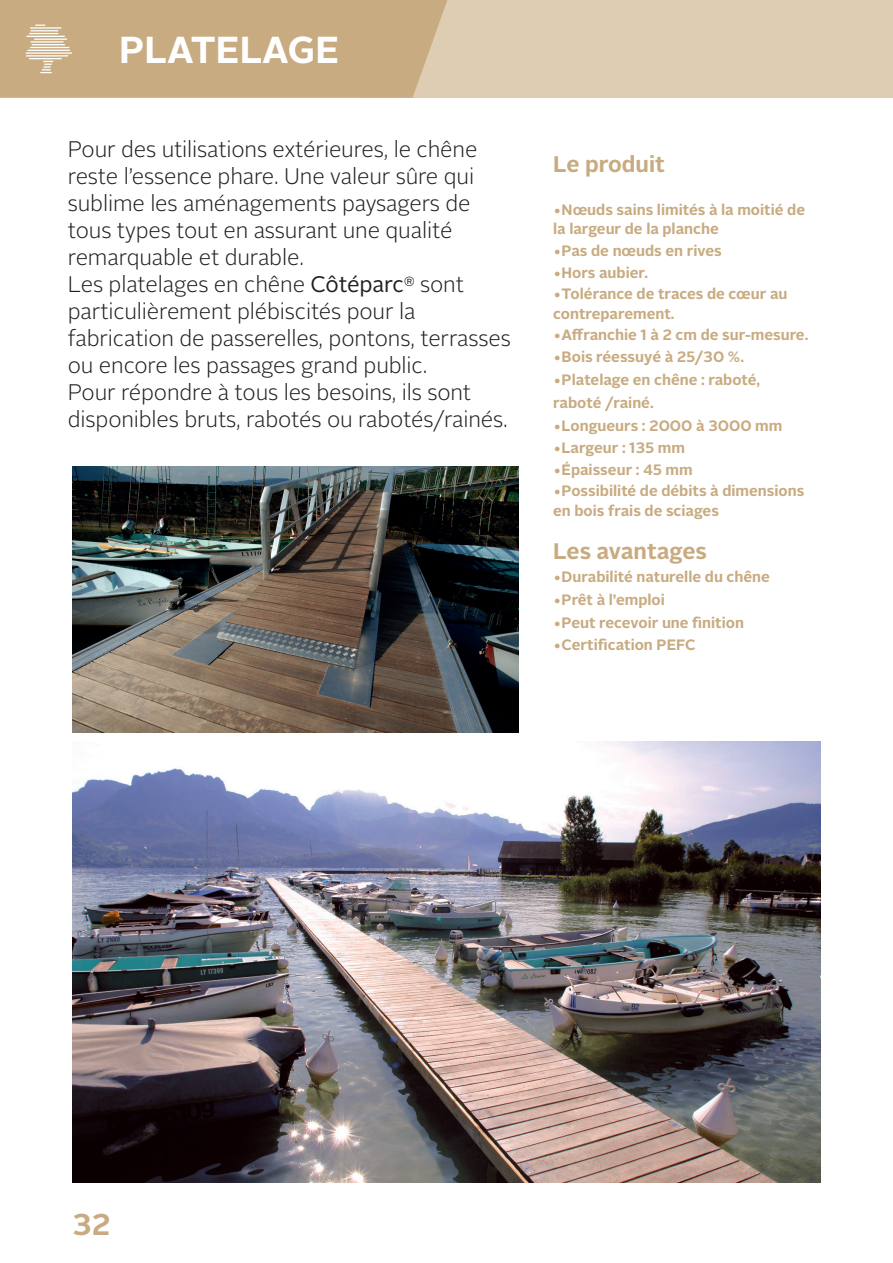
<style>
.page{position:relative;width:893px;height:1263px;background:#fff}
.page>*{position:absolute;margin:0;border:0;box-sizing:border-box;transform-origin:0 0}
.t1{font:700 37.5px "Alright Sans";color:#fff}
.t2{font:700 30px "Alright Sans";color:#c8ab81}
.t3{font:300 22.5px/27px "Alright Sans";letter-spacing:-.005em;color:#231f20}
.t4{font:700 22.5px "Alright Sans";color:#c8ab81}
.t5{font:700 15px/19.5px "Alright Sans";color:#c8ab81}
.s1{font-weight:400}
</style>
<div class="page">
<div style="left:359px;top:0;width:534px;height:98px;background:#deccb3"></div>
<svg style="left:0;top:0;width:447px;height:98px;background:#c9ad84"></svg>
<img style="left:73px;top:741px;width:748px;height:441px">
<img style="left:72px;top:466px;width:447px;height:266px">
<h1 class="t1" style="left:119px;top:24px;width:222px">PLATELAGE</h1>
<p class="t3" style="left:68px;top:136px;width:444px">Pour des utilisations extérieures, le chêne reste l’essence phare. Une valeur sûre qui sublime les aménagements paysagers de tous types tout en assurant une qualité remarquable et durable.<br>Les platelages en chêne <span class="s1">Côtéparc</span><sup>®</sup> sont particulièrement plébiscités pour la fabrication de passerelles, pontons, terrasses ou encore les passages grand public.<br>Pour répondre à tous les besoins, ils sont disponibles bruts, rabotés ou rabotés/rainés.</p>
<h3 class="t4" style="left:553px;top:148px;width:113px">Le produit</h3>
<p class="t5" style="left:553px;top:200px;width:253px">•Nœuds sains limités à la moitié de la largeur de la planche</p>
<p class="t5" style="left:553px;top:241px;width:170px">•Pas de nœuds en rives</p>
<p class="t5" style="left:553px;top:263px;width:96px">•Hors aubier.</p>
<p class="t5" style="left:553px;top:284px;width:236px">•Tolérance de traces de cœur au contreparement.</p>
<p class="t5" style="left:553px;top:325px;width:257px">•Affranchie 1 à 2 cm de sur-mesure.</p>
<p class="t5" style="left:553px;top:347px;width:192px">•Bois réessuyé à 25/30 %.</p>
<p class="t5" style="left:553px;top:368px;width:209px;line-height:23.1px">•Platelage en chêne : raboté, raboté /rainé.</p>
<p class="t5" style="left:553px;top:416px;width:231px">•Longueurs : 2000 à 3000 mm</p>
<p class="t5" style="left:553px;top:438px;width:133px">•Largeur : 135 mm</p>
<p class="t5" style="left:553px;top:460px;width:141px">•Épaisseur : 45 mm</p>
<p class="t5" style="left:553px;top:481px;width:253px">•Possibilité de débits à dimensions en bois frais de sciages</p>
<h3 class="t4" style="left:553px;top:535px;width:155px">Les avantages</h3>
<p class="t5" style="left:553px;top:567px;width:218px">•Durabilité naturelle du chêne</p>
<p class="t5" style="left:553px;top:590px;width:113px">•Prêt à l’emploi</p>
<p class="t5" style="left:553px;top:613px;width:192px">•Peut recevoir une finition</p>
<p class="t5" style="left:553px;top:635px;width:144px">•Certification PEFC</p>
<h2 class="t2" style="left:72px;top:1203px;width:40px">32</h2>
</div>
